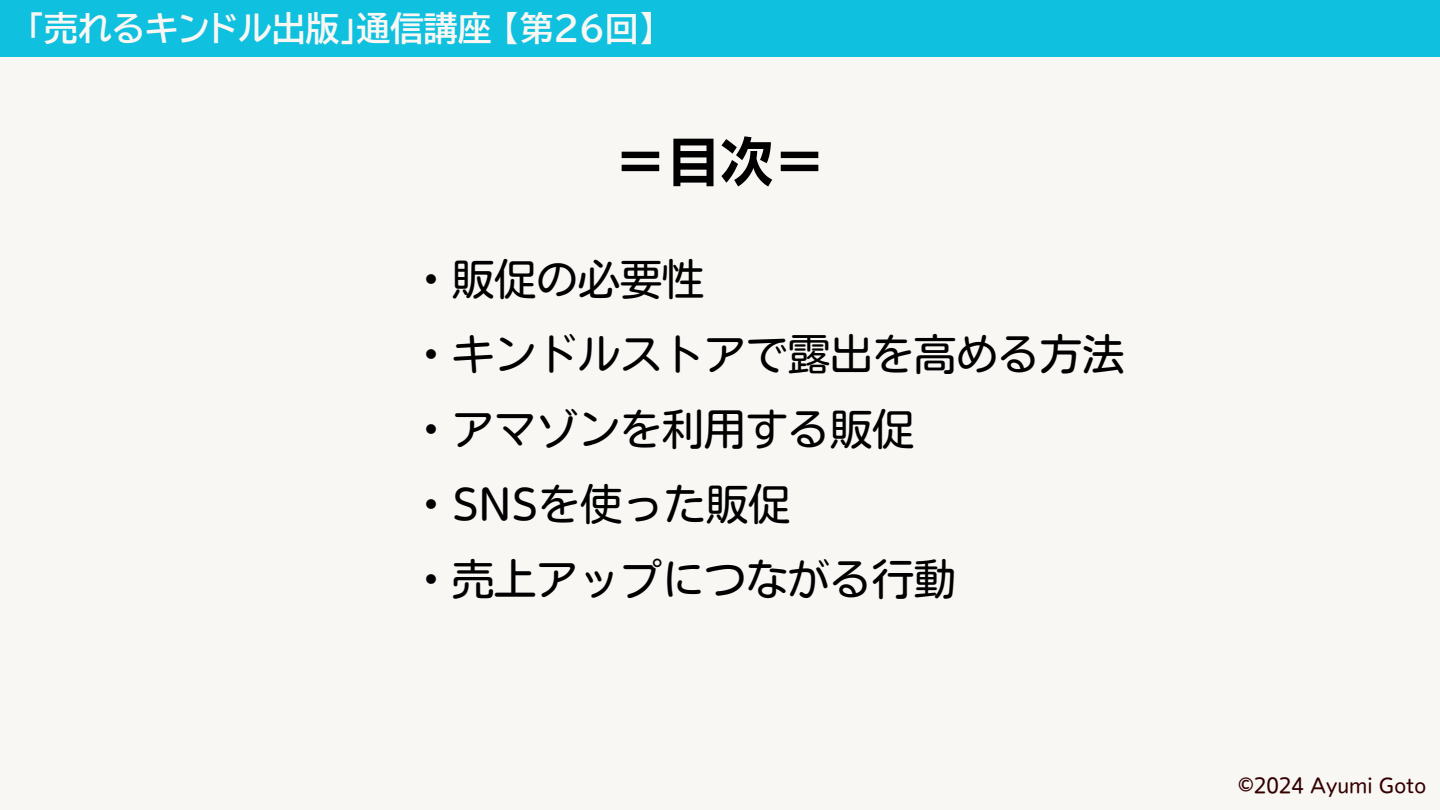
<style>
.page{position:relative;width:1440px;height:810px;background:#f9f7f4}
.page>*{position:absolute;margin:0;border:0;box-sizing:border-box;transform-origin:0 0}
.t1{font:53px "TEST UD Kakugo Large B";color:#000}
.t2{font:42px/75px "Nud Motoya Maru Std W3";color:#000}
.t3{font:700 33.8px "BIZUDP Gothic";color:#f9f7f4}
.t4{font:20px "Nud Motoya Maru Std W3";color:#300}
</style>
<div class="page">
<div style="left:0;top:0;width:1440px;height:56px;background:#10c0df"></div>
<h2 class="t3" style="left:27px;top:11px;width:630px">「売れるキンドル出版」通信講座【第26回】</h2>
<p class="t1" style="left:614px;top:135px;width:214px">＝目次＝</p>
<h3 class="t2" style="left:410px;top:242px;width:715px">・販促の必要性<br>・キンドルストアで露出を高める方法・アマゾンを利用する販促<br>・SNSを使った販促<br>・売上アップにつながる行動</h3>
<h1 class="t4" style="left:1238px;top:776px;width:189px">©︎2024 Ayumi Goto</h1>
</div>
